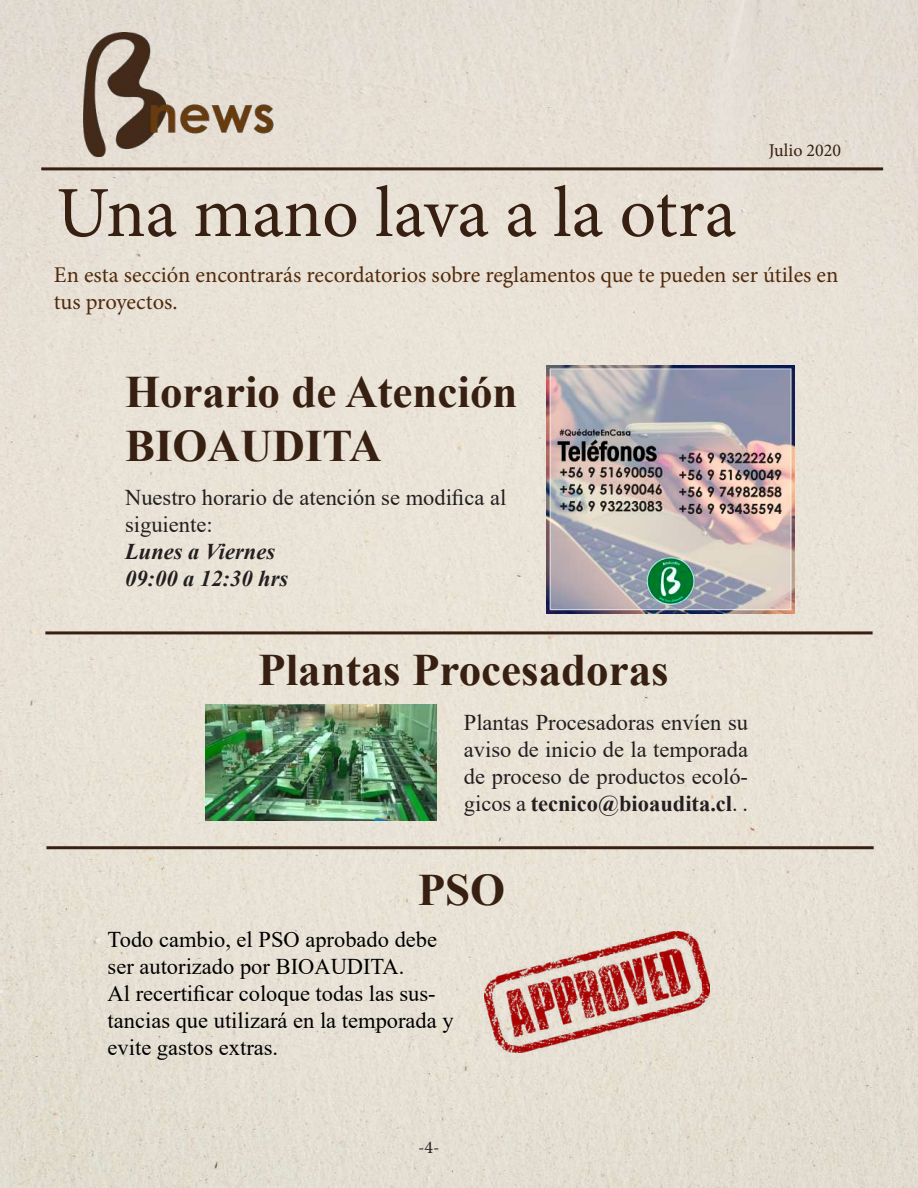
<style>
.page{position:relative;width:918px;height:1188px;background:#e8e1d5}
.page>*{position:absolute;margin:0;border:0;box-sizing:border-box;transform-origin:0 0}
.t1{font:72px "Minion Pro";letter-spacing:-.005em;color:#371f12}
.t2{font:700 45px/54px "Times New Roman";color:#372011}
.t3{font:22.5px/27px "Times New Roman";color:#231f20}
.t4{font:22.5px/27px "Times New Roman";color:#000001}
.t5{font:22.5px/27px "Minion Pro";color:#512a0d}
.t6{font:italic 700 22.5px/27px "Times New Roman";color:#231f20}
.t7{font:18px "Minion Pro";color:#372011}
.t8{font:18px "Minion Pro";color:#231f20}
.s1{font-weight:700}
</style>
<div class="page">
<img style="left:83px;top:33px;width:192px;height:123px">
<hr style="left:41px;top:167px;width:842px;height:3px;background:#371f12">
<hr style="left:46px;top:846px;width:828px;height:3px;background:#371f12">
<hr style="left:45px;top:631px;width:828px;height:3px;background:#371f12">
<img style="left:546px;top:365px;width:248px;height:249px">
<img style="left:205px;top:705px;width:232px;height:115px">
<img style="left:485px;top:931px;width:224px;height:121px">
<h1 class="t1" style="left:56px;top:165px;width:681px">Una mano lava a la otra</h1>
<p class="t7" style="left:769px;top:138px;width:74px">Julio 2020</p>
<p class="t5" style="left:54px;top:262px;width:786px">En esta sección encontrarás recordatorios sobre reglamentos que te pueden ser útiles en tus proyectos.</p>
<h2 class="t2" style="left:125px;top:364px;width:394px">Horario de Atención<br>BIOAUDITA</h2>
<p class="t3" style="left:125px;top:483px;width:383px">Nuestro horario de atención se modifica al siguiente:</p>
<p class="t6" style="left:125px;top:537px;width:165px">Lunes a Viernes<br>09:00 a 12:30 hrs</p>
<h2 class="t2" style="left:258px;top:641px;width:412px">Plantas Procesadoras</h2>
<p class="t3" style="left:464px;top:708px;width:286px;text-align:justify">Plantas Procesadoras envíen su aviso de inicio de la temporada de proceso de productos ecoló&shy;gicos a <span class="s1">tecnico@bioaudita.cl</span>. .</p>
<h2 class="t2" style="left:418px;top:862px;width:89px">PSO</h2>
<p class="t4" style="left:108px;top:925px;width:348px">Todo cambio, el PSO aprobado debe ser autorizado por BIOAUDITA.<br>Al recertificar coloque todas las sus&shy;tancias que utilizará en la temporada y evite gastos extras.</p>
<p class="t8" style="left:418px;top:1135px;width:23px">-4-</p>
</div>
